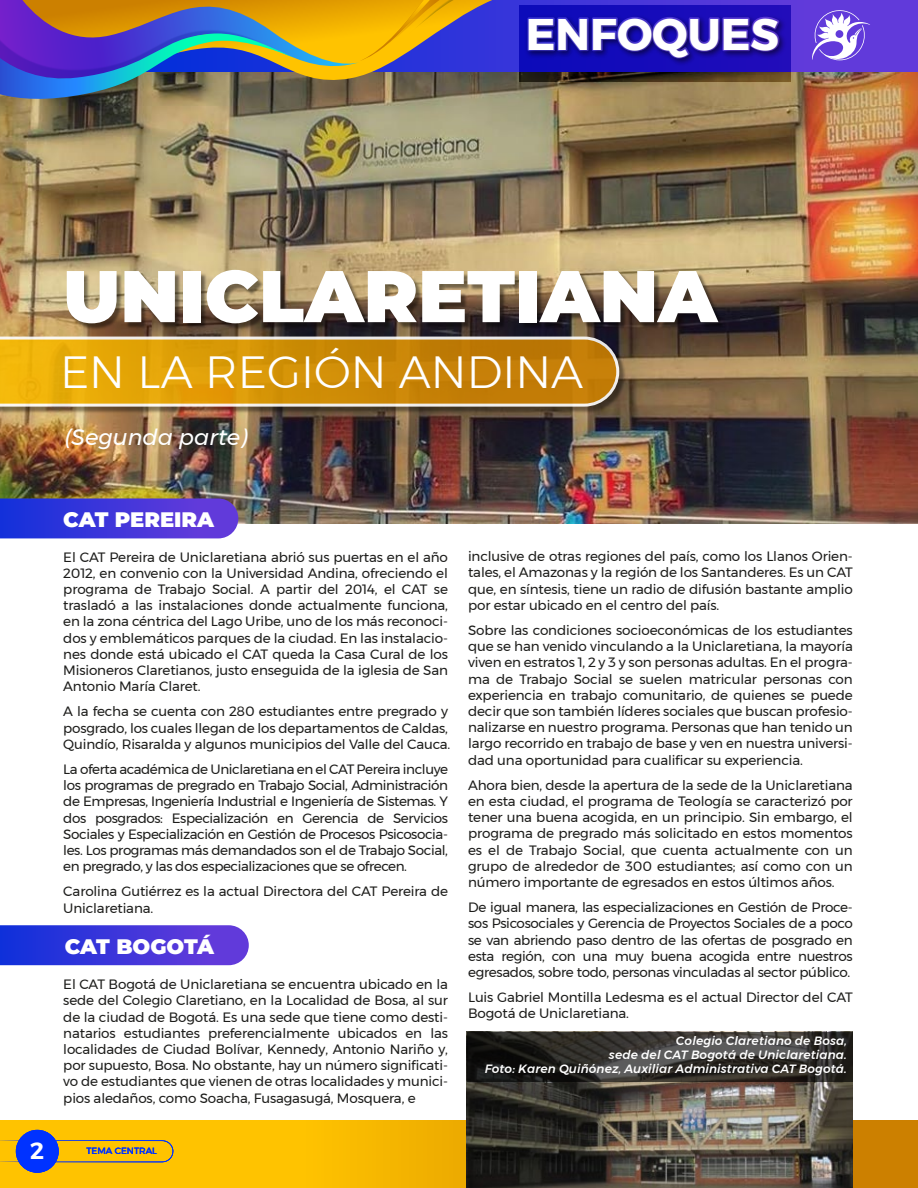
<style>
.page{position:relative;width:918px;height:1188px;background:#fff}
.page>*{position:absolute;margin:0;border:0;box-sizing:border-box;transform-origin:0 0}
.t1{font:900 73.05px "Montserrat";color:#fff}
.t2{font:300 45px "Montserrat";color:#fff}
.t3{font:700 44.1px "Montserrat";color:#fff}
.t4{font:600 23.4px "Montserrat";color:#fff}
.t5{font:italic 22.35px "Montserrat";color:#fff}
.t6{font:900 21px "Montserrat";color:#fff}
.t7{font:13.5px/16.2px "Montserrat";letter-spacing:-.01em;color:#1d1d1b;text-align:justify}
.t8{font:italic 500 12px/14.4px "Montserrat";letter-spacing:.01em;color:#fff;text-align:right}
.t9{font:9px "Montserrat";color:#0032ff}
</style>
<div class="page">
<img style="left:0;top:71px;width:918px;height:452px">
<img style="left:63px;top:260px;width:663px;height:89px">
<svg style="left:0;top:498px;width:238px;height:40px;background:#4238d7"></svg>
<svg style="left:0;top:925px;width:249px;height:40px;background:#423ada"></svg>
<img style="left:0;top:337px;width:627px;height:77px">
<svg style="left:0;top:337px;width:619px;height:70px;background:#d39719"></svg>
<svg style="left:0;top:1121px;width:918px;height:67px;background:#f3b400"></svg>
<svg style="left:0;top:1140px;width:173px;height:22px;background:#eab714"></svg>
<div style="left:16px;top:1130px;width:43px;height:43px;background:#0032ff;border-radius:50%"></div>
<svg style="left:492px;top:0;width:426px;height:71px;background:#5237d8"></svg>
<svg style="left:0;top:0;width:492px;height:102px;background:#80716e"></svg>
<img style="left:520px;top:6px;width:271px;height:75px">
<img style="left:521px;top:7px;width:268px;height:73px">
<svg style="left:812px;top:9px;width:58px;height:51px"></svg>
<img style="left:467px;top:1081px;width:386px;height:107px">
<svg style="left:467px;top:1032px;width:386px;height:49px;background:#312f2c"></svg>
<h3 class="t3" style="left:526px;top:-1px;width:255px">ENFOQUES</h3>
<h1 class="t1" style="left:63px;top:241px;width:656px">UNICLARETIANA</h1>
<h2 class="t2" style="left:60px;top:338px;width:525px">EN LA REGIÓN ANDINA</h2>
<h3 class="t5" style="left:65px;top:420px;width:185px">(Segunda parte)</h3>
<h3 class="t6" style="left:63px;top:504px;width:152px">CAT PEREIRA</h3>
<p class="t7" style="left:63px;top:549px;width:386px">El CAT Pereira de Uniclaretiana abrió sus puertas en el año 2012, en convenio con la Universidad Andina, ofreciendo el programa de Trabajo Social. A partir del 2014, el CAT se trasladó a las instalaciones donde actualmente funciona, en la zona céntrica del Lago Uribe, uno de los más reconoci&shy;dos y emblemáticos parques de la ciudad. En las instalacio&shy;nes donde está ubicado el CAT queda la Casa Cural de los Misioneros Claretianos, justo enseguida de la iglesia de San Antonio María Claret.</p>
<p class="t7" style="left:63px;top:703px;width:388px;text-align:left">A la fecha se cuenta con 280 estudiantes entre pregrado y posgrado, los cuales llegan de los departamentos de Caldas,<br>Quindío, Risaralda y algunos municipios del Valle del Cauca.</p>
<p class="t7" style="left:63px;top:761px;width:386px">La oferta académica de Uniclaretiana en el CAT Pereira incluye los programas de pregrado en Trabajo Social, Administración de Empresas, Ingeniería Industrial e Ingeniería de Sistemas. Y dos posgrados: Especialización en Gerencia de Servicios Sociales y Especialización en Gestión de Procesos Psicosocia&shy;les. Los programas más demandados son el de Trabajo Social, en pregrado, y las dos especializaciones que se ofrecen.</p>
<p class="t7" style="left:63px;top:883px;width:386px">Carolina Gutiérrez es la actual Directora del CAT Pereira de<br>Uniclaretiana.</p>
<h3 class="t6" style="left:65px;top:930px;width:151px">CAT BOGOTÁ</h3>
<p class="t7" style="left:63px;top:976px;width:386px">El CAT Bogotá de Uniclaretiana se encuentra ubicado en la sede del Colegio Claretiano, en la Localidad de Bosa, al sur de la ciudad de Bogotá. Es una sede que tiene como desti&shy;natarios estudiantes preferencialmente ubicados en las localidades de Ciudad Bolívar, Kennedy, Antonio Nariño y, por supuesto, Bosa. No obstante, hay un número significati&shy;vo de estudiantes que vienen de otras localidades y munici&shy;pios aledaños, como Soacha, Fusagasugá, Mosquera, e</p>
<h3 class="t4" style="left:30px;top:1132px;width:15px">32</h3>
<p class="t9" style="left:86px;top:1144px;width:72px">TEMA CENTRAL</p>
<p class="t7" style="left:468px;top:548px;width:386px">inclusive de otras regiones del país, como los Llanos Orien&shy;tales, el Amazonas y la región de los Santanderes. Es un CAT que, en síntesis, tiene un radio de difusión bastante amplio por estar ubicado en el centro del país.</p>
<p class="t7" style="left:468px;top:622px;width:386px">Sobre las condiciones socioeconómicas de los estudiantes que se han venido vinculando a la Uniclaretiana, la mayoría viven en estratos 1, 2 y 3 y son personas adultas. En el progra&shy;ma de Trabajo Social se suelen matricular personas con experiencia en trabajo comunitario, de quienes se puede decir que son también líderes sociales que buscan profesio&shy;nalizarse en nuestro programa. Personas que han tenido un largo recorrido en trabajo de base y ven en nuestra universi&shy;dad una oportunidad para cualificar su experiencia.</p>
<p class="t7" style="left:468px;top:777px;width:386px">Ahora bien, desde la apertura de la sede de la Uniclaretiana en esta ciudad, el programa de Teología se caracterizó por tener una buena acogida, en un principio. Sin embargo, el programa de pregrado más solicitado en estos momentos es el de Trabajo Social, que cuenta actualmente con un grupo de alrededor de 300 estudiantes; así como con un número importante de egresados en estos últimos años.</p>
<p class="t7" style="left:468px;top:899px;width:386px">De igual manera, las especializaciones en Gestión de Proce&shy;sos Psicosociales y Gerencia de Proyectos Sociales de a poco se van abriendo paso dentro de las ofertas de posgrado en esta región, con una muy buena acogida entre nuestros egresados, sobre todo, personas vinculadas al sector público.</p>
<p class="t7" style="left:468px;top:989px;width:386px">Luis Gabriel Montilla Ledesma es el actual Director del CAT<br>Bogotá de Uniclaretiana.</p>
<p class="t8" style="left:485px;top:1033px;width:364px">Colegio Claretiano de Bosa,<br>sede del CAT Bogotá de Uniclaretiana.<br>Foto: Karen Quiñónez, Auxiliar Administrativa CAT Bogotá.</p>
</div>
